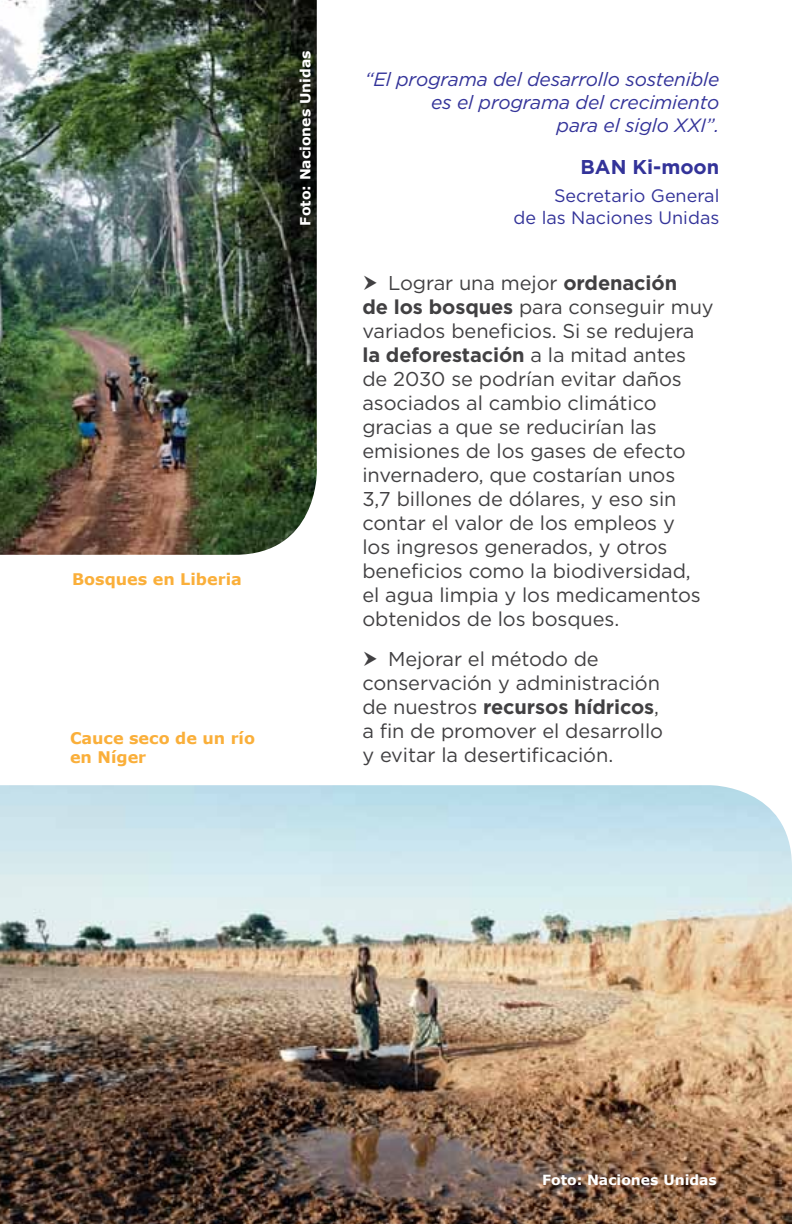
<style>
.page{position:relative;width:792px;height:1224px;background:#fff}
.page>*{position:absolute;margin:0;border:0;box-sizing:border-box;transform-origin:0 0}
.Text_arrow{font:20px/24px "Gotham";letter-spacing:-.005em;color:#414042}
.Signature_Bold{font:700 20px "Gotham";color:#339}
.Citas_italic{font:italic 19.2px/23.2px "Gotham";letter-spacing:-.01em;color:#339;text-align:right}
.Signature_Regular{font:18px/21.6px "Gotham";color:#339;text-align:right}
.Foto_credit_Yellow{font:700 16px/19.2px "Verdana";color:#faaf3a}
.Foto_credit{font:700 14px "Verdana";color:#fff}
.s1{font-weight:700}
</style>
<div class="page">
<img style="left:0;top:785px;width:792px;height:439px">
<img style="left:0;top:0;width:317px;height:555px">
<p class="Foto_credit" style="left:296px;top:226px;width:176px;rotate:-90deg">Foto: Naciones Unidas</p>
<p class="Foto_credit_Yellow" style="left:72px;top:570px;width:171px">Bosques en Liberia</p>
<p class="Foto_credit_Yellow" style="left:70px;top:729px;width:187px">Cauce seco de un río en Níger</p>
<p class="Citas_italic" style="left:365px;top:68px;width:356px">“El programa del desarrollo sostenible es el programa del crecimiento<br>para el siglo XXI”.</p>
<p class="Signature_Bold" style="left:581px;top:156px;width:140px">BAN Ki-moon</p>
<p class="Signature_Regular" style="left:514px;top:185px;width:207px">Secretario General<br>de las Naciones Unidas</p>
<p class="Text_arrow" style="left:362px;top:270px;width:353px;text-indent:26px">Lograr una mejor <span class="s1">ordenación<br>de los bosques</span> para conseguir muy variados beneficios. Si se redujera <span class="s1">la deforestación</span> a la mitad antes de 2030 se podrían evitar daños asociados al cambio climático gracias a que se reducirían las emisiones de los gases de efecto invernadero, que costarían unos<br>3,7 billones de dólares, y eso sin contar el valor de los empleos y<br>los ingresos generados, y otros beneficios como la biodiversidad,<br>el agua limpia y los medicamentos obtenidos de los bosques.</p>
<p class="Text_arrow" style="left:362px;top:646px;width:302px;text-indent:26px">Mejorar el método de conservación y administración de nuestros <span class="s1">recursos hídricos</span>, a fin de promover el desarrollo y evitar la desertificación.</p>
<p class="Foto_credit" style="left:542px;top:1171px;width:176px">Foto: Naciones Unidas</p>
</div>
